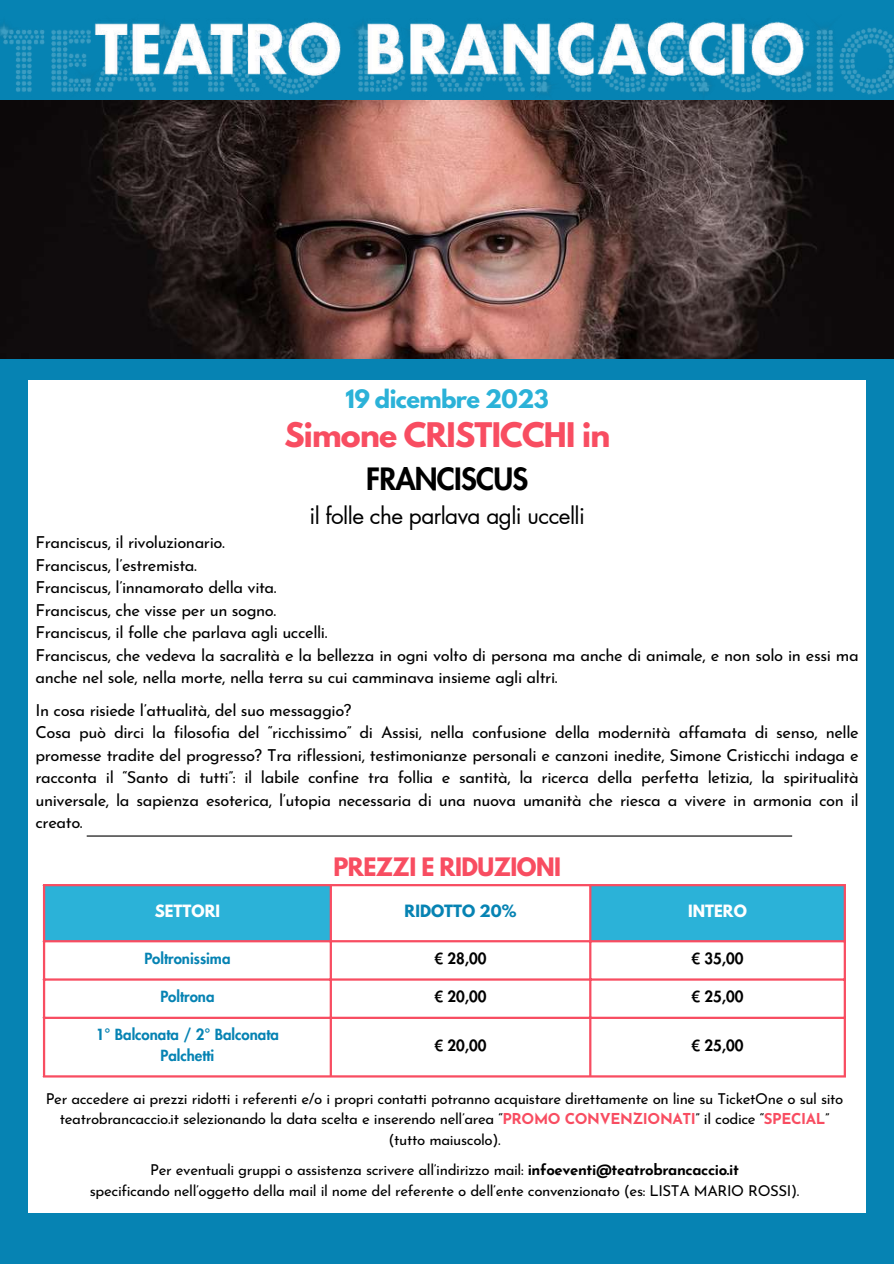
<style>
.page{position:relative;width:894px;height:1264px;background:#fff}
.page>*{position:absolute;margin:0;border:0;box-sizing:border-box;transform-origin:0 0}
.t1{font:700 30px "League Spartan";letter-spacing:-.025em;color:#f84d61}
.t2{font:800 30px "Futura LT Pro";letter-spacing:-.025em;color:#000}
.t3{font:22.5px "Futura LT Pro";letter-spacing:-.025em;color:#000}
.t4{font:700 22.5px "League Spartan";letter-spacing:-.025em;color:#f84d61}
.t5{font:700 22.5px "League Spartan";letter-spacing:-.025em;color:#2bb2d8}
.t6{font:16.5px/22.5px "Josefin Sans";letter-spacing:-.025em;color:#000}
.t7{font:15px/20.5px "Josefin Sans";letter-spacing:-.025em;color:#000;text-align:center}
.t8{font:800 15px/20.2px "Futura LT Pro";color:#0683b3;text-align:center}
.t9{font:800 15px "Futura LT Pro";color:#000}
.t10{font:700 15px "League Spartan";color:#fff}
.t11{font:700 15px "League Spartan";color:#0683b3}
.s1{font-weight:700;color:#f84d61}
.s2{font-weight:700}
</style>
<div class="page">
<div style="left:0;top:0;width:893px;height:1263px;background:linear-gradient(to right,#0d86b5,#0d86b5)"></div>
<div style="left:28px;top:380px;width:837px;height:832px;background:#fff"></div>
<svg style="left:45px;top:886px;width:798px;height:54px;fill:#2bb2d8"></svg>
<hr style="left:43px;top:886px;width:2px;height:189px;background:#f84d61">
<hr style="left:329px;top:886px;width:3px;height:189px;background:#f84d61">
<hr style="left:589px;top:886px;width:2px;height:189px;background:#f84d61">
<hr style="left:843px;top:886px;width:2px;height:189px;background:#f84d61">
<hr style="left:43px;top:884px;width:802px;height:2px;background:#f84d61">
<hr style="left:43px;top:940px;width:802px;height:2px;background:#f84d61">
<hr style="left:43px;top:978px;width:802px;height:2px;background:#f84d61">
<hr style="left:43px;top:1016px;width:802px;height:2px;background:#f84d61">
<hr style="left:43px;top:1075px;width:802px;height:2px;background:#f84d61">
<hr style="left:87px;top:835px;width:705px;height:1px;background:#000">
<img style="left:0;top:0;width:893px;height:101px">
<img style="left:58px;top:0;width:761px;height:101px">
<img style="left:0;top:101px;width:893px;height:258px">
<h2 class="t5" style="left:345px;top:387px;width:205px">19 dicembre 2023</h2>
<h1 class="t1" style="left:284px;top:419px;width:327px">Simone CRISTICCHI in</h1>
<h1 class="t2" style="left:366px;top:465px;width:164px">FRANCISCUS</h1>
<h2 class="t3" style="left:309px;top:505px;width:277px">il folle che parlava agli uccelli</h2>
<p class="t6" style="left:35px;top:532px;width:824px">Franciscus, il rivoluzionario.<br>Franciscus, l’estremista.<br>Franciscus, l’innamorato della vita.<br>Franciscus, che visse per un sogno.<br>Franciscus, il folle che parlava agli uccelli.<br>Franciscus, che vedeva la sacralità e la bellezza in ogni volto di persona ma anche di animale, e non solo in essi ma anche nel sole, nella morte, nella terra su cui camminava insieme agli altri.</p>
<p class="t6" style="left:35px;top:700px;width:824px">In cosa risiede l’attualità, del suo messaggio?<br>Cosa può dirci la filosofia del “ricchissimo” di Assisi, nella confusione della modernità affamata di senso, nelle promesse tradite del progresso? Tra riflessioni, testimonianze personali e canzoni inedite, Simone Cristicchi indaga e racconta il “Santo di tutti”: il labile confine tra follia e santità, la ricerca della perfetta letizia, la spiritualità universale, la sapienza esoterica, l’utopia necessaria di una nuova umanità che riesca a vivere in armonia con il creato.</p>
<h2 class="t4" style="left:333px;top:855px;width:229px">PREZZI E RIDUZIONI</h2>
<p class="t10" style="left:155px;top:903px;width:67px">SETTORI</p>
<p class="t11" style="left:404px;top:903px;width:113px">RIDOTTO 20%</p>
<p class="t10" style="left:688px;top:903px;width:60px">INTERO</p>
<p class="t8" style="left:144px;top:948px;width:88px">Poltronissima</p>
<p class="t9" style="left:434px;top:951px;width:54px">€ 28,00</p>
<p class="t9" style="left:691px;top:951px;width:54px">€ 35,00</p>
<p class="t8" style="left:160px;top:987px;width:56px">Poltrona</p>
<p class="t9" style="left:434px;top:989px;width:54px">€ 20,00</p>
<p class="t9" style="left:691px;top:989px;width:54px">€ 25,00</p>
<p class="t8" style="left:96px;top:1025px;width:184px">1° Balconata / 2° Balconata<br>Palchetti</p>
<p class="t9" style="left:434px;top:1038px;width:54px">€ 20,00</p>
<p class="t9" style="left:691px;top:1038px;width:54px">€ 25,00</p>
<p class="t7" style="left:46px;top:1089px;width:799px">Per accedere ai prezzi ridotti i referenti e/o i propri contatti potranno acquistare direttamente on line su TicketOne o sul sito teatrobrancaccio.it selezionando la data scelta e inserendo nell’area “<span class="s1">PROMO CONVENZIONATI</span>” il codice “<span class="s1">SPECIAL</span>” (tutto maiuscolo).</p>
<p class="t7" style="left:90px;top:1161px;width:710px">Per eventuali gruppi o assistenza scrivere all’indirizzo mail: <span class="s2">infoeventi@teatrobrancaccio.it<br></span>specificando nell’oggetto della mail il nome del referente o dell’ente convenzionato (es: LISTA MARIO ROSSI).</p>
</div>
